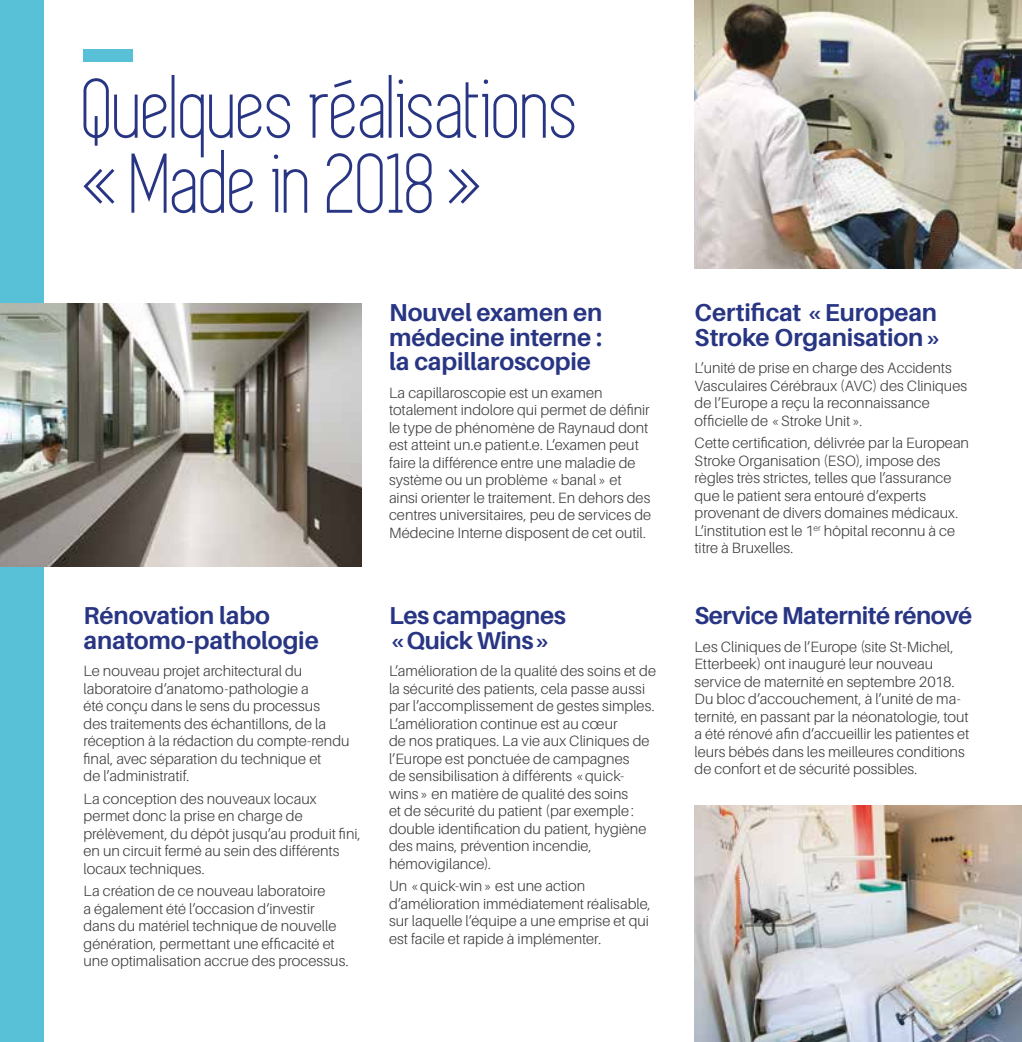
<style>
.page{position:relative;width:1022px;height:1042px;background:#58c1d7}
.page>*{position:absolute;margin:0;border:0;box-sizing:border-box;transform-origin:0 0}
.t1{font:87.5px/75.1px "Simplifica";letter-spacing:-.01em;color:#283583}
.t2{font:700 24.5px/24.5px "Aileron";letter-spacing:-.01em;color:#283583}
.t3{font:300 14.88px/17.5px "Aileron";color:#3c3c3b}
</style>
<div class="page">
<div style="left:45px;top:0;width:977px;height:1042px;background:#fff"></div>
<img style="left:0;top:304px;width:361px;height:262px">
<div style="left:84px;top:50px;width:49px;height:12px;background:#58c1d7"></div>
<img style="left:694px;top:0;width:328px;height:269px">
<img style="left:694px;top:806px;width:328px;height:236px">
<h1 class="t1" style="left:84px;top:73px;width:498px">Quelques réalisations « Made in 2018 »</h1>
<h2 class="t2" style="left:84px;top:604px;width:237px">Rénovation labo anatomo-pathologie</h2>
<p class="t3" style="left:84px;top:662px;width:268px">Le nouveau projet architectural du laboratoire d’anatomo-pathologie a<br>été conçu dans le sens du processus<br>des traitements des échantillons, de la réception à la rédaction du compte-rendu final, avec séparation du technique et<br>de l’administratif.</p>
<p class="t3" style="left:84px;top:790px;width:279px">La conception des nouveaux locaux permet donc la prise en charge de prélèvement, du dépôt jusqu’au produit fini, en un circuit fermé au sein des différents locaux techniques.</p>
<p class="t3" style="left:84px;top:882px;width:267px">La création de ce nouveau laboratoire<br>a également été l’occasion d’investir dans du matériel technique de nouvelle génération, permettant une efficacité et une optimalisation accrue des processus.</p>
<h2 class="t2" style="left:389px;top:301px;width:215px;text-align:justify">Nouvel examen en médecine interne : la capillaroscopie</h2>
<p class="t3" style="left:389px;top:384px;width:264px">La capillaroscopie est un examen totalement indolore qui permet de définir le type de phénomène de Raynaud dont est atteint un.e patient.e. L’examen peut faire la différence entre une maladie de système ou un problème «banal» et ainsi orienter le traitement. En dehors des centres universitaires, peu de services de Médecine Interne disposent de cet outil.</p>
<h2 class="t2" style="left:389px;top:604px;width:178px">Les campagnes «Quick Wins»</h2>
<p class="t3" style="left:389px;top:662px;width:269px">L’amélioration de la qualité des soins et de la sécurité des patients, cela passe aussi par l’accomplissement de gestes simples.<br>L’amélioration continue est au cœur<br>de nos pratiques. La vie aux Cliniques de l’Europe est ponctuée de campagnes<br>de sensibilisation à différents «quick&shy;wins» en matière de qualité des soins<br>et de sécurité du patient (par exemple: double identification du patient, hygiène des mains, prévention incendie, hémovigilance).</p>
<p class="t3" style="left:389px;top:877px;width:263px">Un «quick-win» est une action d’amélioration immédiatement réalisable, sur laquelle l’équipe a une emprise et qui est facile et rapide à implémenter.</p>
<h2 class="t2" style="left:694px;top:301px;width:248px">Certificat «European<br>Stroke Organisation»</h2>
<p class="t3" style="left:694px;top:360px;width:274px">L’unité de prise en charge des Accidents Vasculaires Cérébraux (AVC) des Cliniques de l’Europe a reçu la reconnaissance officielle de «Stroke Unit».</p>
<p class="t3" style="left:694px;top:434px;width:276px">Cette certification, délivrée par la European Stroke Organisation (ESO), impose des règles très strictes, telles que l’assurance que le patient sera entouré d’experts provenant de divers domaines médicaux.<br>L’institution est le 1<sup>er</sup> hôpital reconnu à ce titre à Bruxelles.</p>
<h2 class="t2" style="left:694px;top:604px;width:279px">Service Maternité rénové</h2>
<p class="t3" style="left:694px;top:638px;width:276px">Les Cliniques de l’Europe (site St-Michel, Etterbeek) ont inauguré leur nouveau service de maternité en septembre 2018.<br>Du bloc d’accouchement, à l’unité de ma&shy;ternité, en passant par la néonatologie, tout a été rénové afin d’accueillir les patientes et leurs bébés dans les meilleures conditions de confort et de sécurité possibles.</p>
</div>
